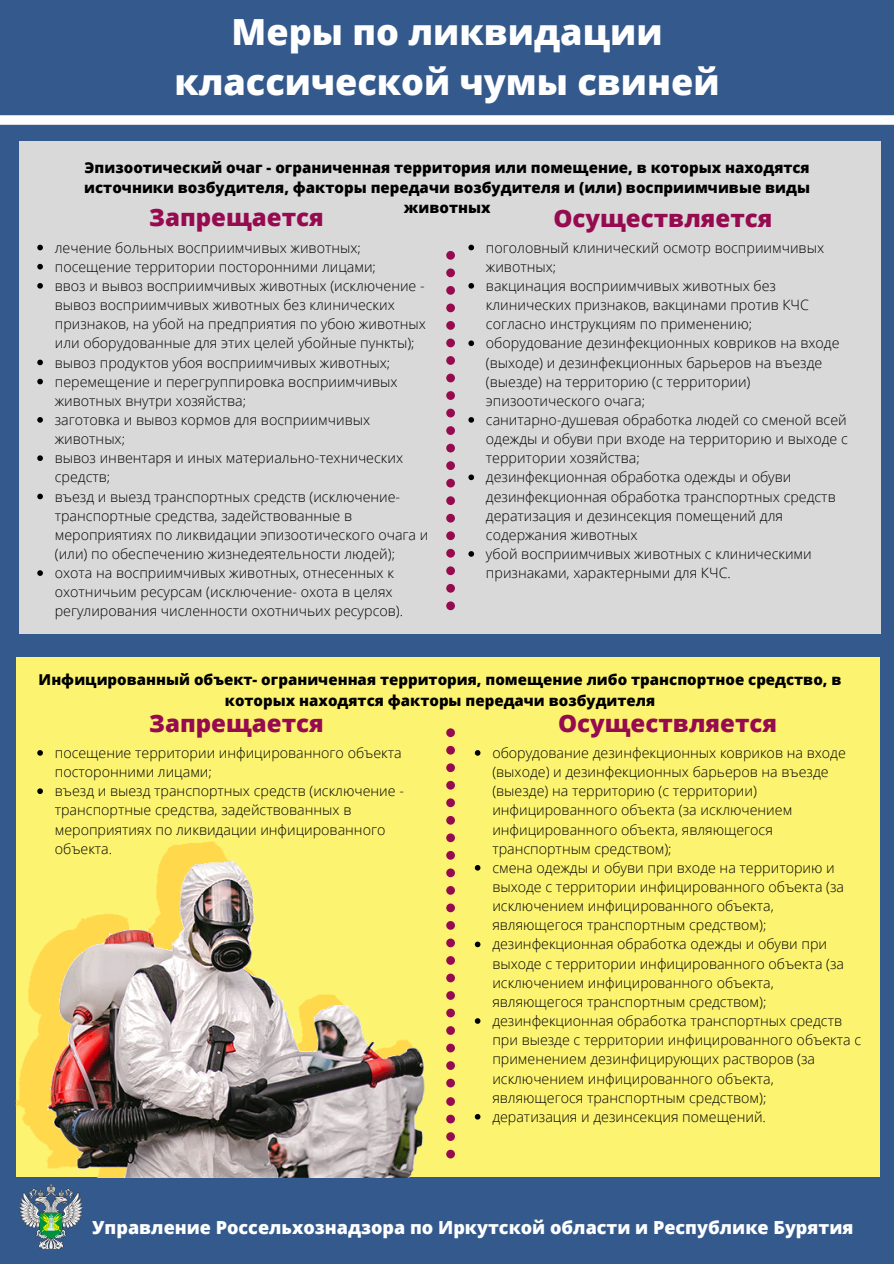
<style>
.page{position:relative;width:894px;height:1264px;background:#fff}
.page>*{position:absolute;margin:0;border:0;box-sizing:border-box;transform-origin:0 0}
.t1{font:800 36px/49.5px "Open Sans";color:#fff;text-align:center}
.t2{font:800 24px "Open Sans";color:#960a50}
.t3{font:800 18px "Open Sans";color:#fff}
.t4{font:800 15px/20.2px "Open Sans";color:#000;text-align:center}
.t5{font:300 14.25px/19.2px "Open Sans";color:#000}
</style>
<div class="page">
<div style="left:0;top:0;width:893px;height:1263px;background:#345a8d"></div>
<svg style="left:0;top:115px;width:893px;height:10px"></svg>
<img style="left:19px;top:1184px;width:63px;height:64px">
<div style="left:19px;top:141px;width:861px;height:492px;background:#d9d9d9"></div>
<div style="left:16px;top:657px;width:862px;height:519px;background:#fcf470"></div>
<img style="left:15px;top:841px;width:435px;height:336px">
<svg style="left:446px;top:251px;width:9px;height:359px"></svg>
<svg style="left:446px;top:728px;width:9px;height:359px"></svg>
<svg style="left:446px;top:1097px;width:9px;height:69px"></svg>
<svg style="left:37px;top:245px;width:6px;height:5px"></svg>
<svg style="left:37px;top:264px;width:6px;height:5px"></svg>
<svg style="left:37px;top:283px;width:6px;height:6px"></svg>
<svg style="left:37px;top:359px;width:6px;height:6px"></svg>
<svg style="left:37px;top:379px;width:6px;height:5px"></svg>
<svg style="left:37px;top:417px;width:6px;height:5px"></svg>
<svg style="left:37px;top:455px;width:6px;height:6px"></svg>
<svg style="left:37px;top:493px;width:6px;height:6px"></svg>
<svg style="left:37px;top:570px;width:6px;height:6px"></svg>
<svg style="left:468px;top:245px;width:6px;height:5px"></svg>
<svg style="left:468px;top:283px;width:6px;height:6px"></svg>
<svg style="left:468px;top:340px;width:6px;height:6px"></svg>
<svg style="left:468px;top:417px;width:6px;height:5px"></svg>
<svg style="left:468px;top:474px;width:6px;height:6px"></svg>
<svg style="left:468px;top:551px;width:6px;height:5px"></svg>
<svg style="left:37px;top:750px;width:6px;height:5px"></svg>
<svg style="left:37px;top:788px;width:6px;height:6px"></svg>
<svg style="left:474px;top:750px;width:6px;height:5px"></svg>
<svg style="left:474px;top:865px;width:6px;height:5px"></svg>
<svg style="left:474px;top:941px;width:6px;height:6px"></svg>
<svg style="left:474px;top:1018px;width:6px;height:5px"></svg>
<svg style="left:474px;top:1114px;width:6px;height:5px"></svg>
<h1 class="t1" style="left:174px;top:7px;width:546px">Меры по ликвидации классической чумы свиней</h1>
<p class="t4" style="left:84px;top:157px;width:727px">Эпизоотический очаг - ограниченная территория или помещение, в которых находятся источники возбудителя, факторы передачи возбудителя и (или) восприимчивые виды животных</p>
<h2 class="t2" style="left:149px;top:200px;width:176px">Запрещается</h2>
<h2 class="t2" style="left:553px;top:201px;width:220px">Осуществляется</h2>
<p class="t5" style="left:55px;top:237px;width:375px">лечение больных восприимчивых животных; посещение территории посторонними лицами;<br>ввоз и вывоз восприимчивых животных (исключение - вывоз восприимчивых животных без клинических признаков, на убой на предприятия по убою животных или оборудованные для этих целей убойные пункты); вывоз продуктов убоя восприимчивых животных; перемещение и перегруппировка восприимчивых животных внутри хозяйства;<br>заготовка и вывоз кормов для восприимчивых животных;<br>вывоз инвентаря и иных материально-технических средств;<br>въезд и выезд транспортных средств (исключение&shy;транспортные средства, задействованные в мероприятиях по ликвидации эпизоотического очага и (или) по обеспечению жизнедеятельности людей); охота на восприимчивых животных, отнесенных к охотничьим ресурсам (исключение- охота в целях регулирования численности охотничьих ресурсов).</p>
<p class="t5" style="left:486px;top:237px;width:363px">поголовный клинический осмотр восприимчивых животных;<br>вакцинация восприимчивых животных без клинических признаков, вакцинами против КЧС согласно инструкциям по применению; оборудование дезинфекционных ковриков на входе (выходе) и дезинфекционных барьеров на въезде (выезде) на территорию (с территории) эпизоотического очага;<br>санитарно-душевая обработка людей со сменой всей одежды и обуви при входе на территорию и выходе с территории хозяйства;<br>дезинфекционная обработка одежды и обуви дезинфекционная обработка транспортных средств дератизация и дезинсекция помещений для содержания животных<br>убой восприимчивых животных с клиническими признаками, характерными для КЧС.</p>
<p class="t4" style="left:39px;top:669px;width:804px">Инфицированный объект- ограниченная территория, помещение либо транспортное средство, в которых находятся факторы передачи возбудителя</p>
<h2 class="t2" style="left:149px;top:706px;width:176px">Запрещается</h2>
<h2 class="t2" style="left:558px;top:706px;width:220px">Осуществляется</h2>
<p class="t5" style="left:55px;top:742px;width:350px">посещение территории инфицированного объекта посторонними лицами;<br>въезд и выезд транспортных средств (исключение - транспортные средства, задействованных в мероприятиях по ликвидации инфицированного объекта.</p>
<p class="t5" style="left:492px;top:742px;width:370px">оборудование дезинфекционных ковриков на входе (выходе) и дезинфекционных барьеров на въезде (выезде) на территорию (с территории) инфицированного объекта (за исключением инфицированного объекта, являющегося транспортным средством);<br>смена одежды и обуви при входе на территорию и выходе с территории инфицированного объекта (за исключением инфицированного объекта, являющегося транспортным средством); дезинфекционная обработка одежды и обуви при выходе с территории инфицированного объекта (за исключением инфицированного объекта, являющегося транспортным средством); дезинфекционная обработка транспортных средств при выезде с территории инфицированного объекта с применением дезинфицирующих растворов (за исключением инфицированного объекта, являющегося транспортным средством);<br>дератизация и дезинсекция помещений.</p>
<p class="t3" style="left:92px;top:1214px;width:762px">Управление Россельхознадзора по Иркутской области и Республике Бурятия</p>
</div>
